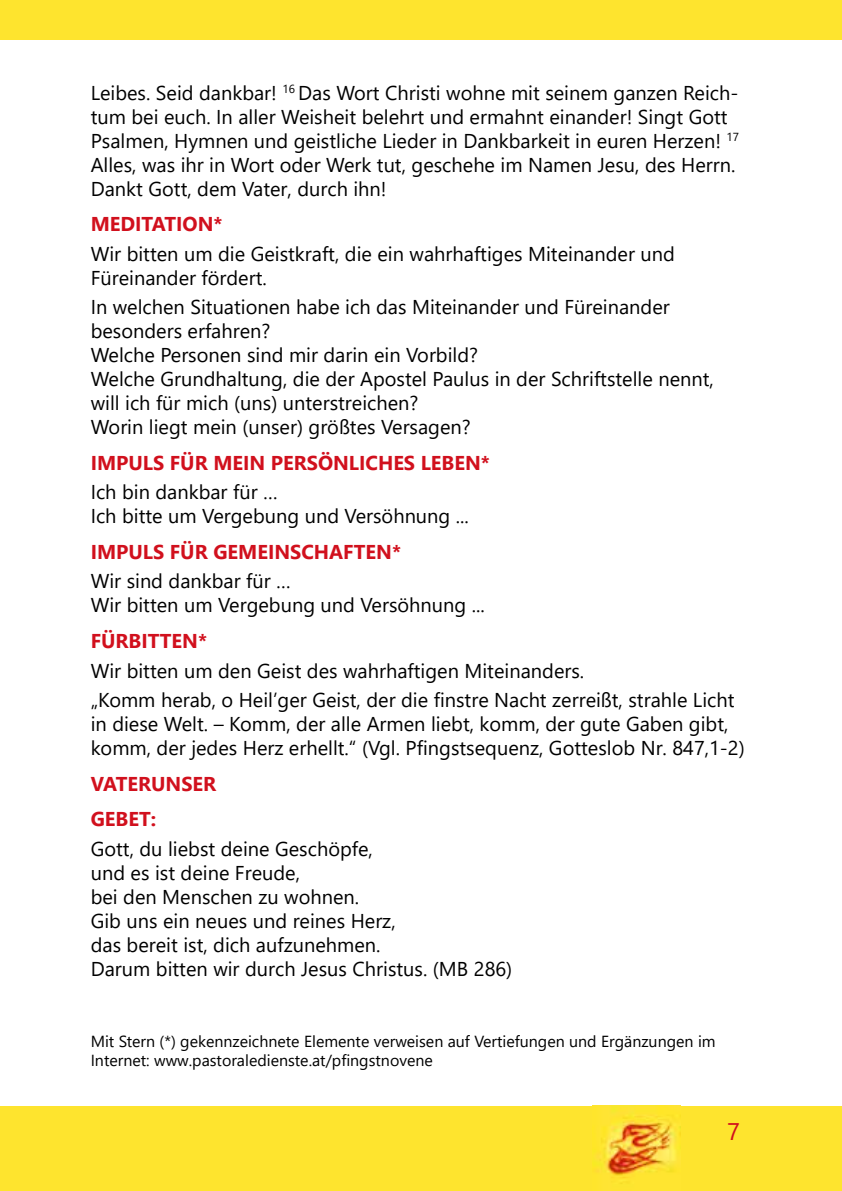
<style>
.page{position:relative;width:842px;height:1191px;background:#fff}
.page>*{position:absolute;margin:0;border:0;box-sizing:border-box;transform-origin:0 0}
.t1{font:24px "Segoe UI";color:#d1101d}
.t2{font:20px/24px "Segoe UI";color:#000}
.t3{font:700 20px/35.4px "Segoe UI";color:#d1101d}
.t4{font:16px/19.2px "Segoe UI";color:#000}
</style>
<div class="page">
<div style="left:0;top:1106px;width:842px;height:85px;background:#fee42e"></div>
<img style="left:593px;top:1115px;width:87px;height:63px">
<div style="left:0;top:0;width:842px;height:40px;background:#fee42e"></div>
<p class="t2" style="left:91px;top:79px;width:650px">Leibes. Seid dankbar! <sup>16</sup> Das Wort Christi wohne mit seinem ganzen Reich&shy;tum bei euch. In aller Weisheit belehrt und ermahnt einander! Singt Gott Psalmen, Hymnen und geistliche Lieder in Dankbarkeit in euren Herzen! <sup>17<br></sup>Alles, was ihr in Wort oder Werk tut, geschehe im Namen Jesu, des Herrn.<br>Dankt Gott, dem Vater, durch ihn!</p>
<p class="t3" style="left:91px;top:205px;width:133px">MEDITATION*</p>
<p class="t2" style="left:91px;top:240px;width:586px">Wir bitten um die Geistkraft, die ein wahrhaftiges Miteinander und<br>Füreinander fördert.</p>
<p class="t2" style="left:91px;top:293px;width:625px">In welchen Situationen habe ich das Miteinander und Füreinander besonders erfahren?<br>Welche Personen sind mir darin ein Vorbild?<br>Welche Grundhaltung, die der Apostel Paulus in der Schriftstelle nennt, will ich für mich (uns) unterstreichen?<br>Worin liegt mein (unser) größtes Versagen?</p>
<p class="t3" style="left:91px;top:443px;width:401px">IMPULS FÜR MEIN PERSÖNLICHES LEBEN*</p>
<p class="t2" style="left:91px;top:478px;width:380px">Ich bin dankbar für …<br>Ich bitte um Vergebung und Versöhnung ...</p>
<p class="t3" style="left:91px;top:532px;width:312px">IMPULS FÜR GEMEINSCHAFTEN*</p>
<p class="t2" style="left:91px;top:567px;width:396px">Wir sind dankbar für …<br>Wir bitten um Vergebung und Versöhnung ...</p>
<p class="t3" style="left:91px;top:621px;width:118px">FÜRBITTEN*</p>
<p class="t2" style="left:91px;top:654px;width:645px;line-height:29.6px">Wir bitten um den Geist des wahrhaftigen Miteinanders.<br>„Komm herab, o Heil’ger Geist, der die finstre Nacht zerreißt, strahle Licht</p>
<p class="t2" style="left:91px;top:710px;width:655px">in diese Welt. – Komm, der alle Armen liebt, komm, der gute Gaben gibt, komm, der jedes Herz erhellt.“ (Vgl. Pfingstsequenz, Gotteslob Nr. 847,1-2)</p>
<p class="t3" style="left:91px;top:764px;width:127px">VATERUNSER<br>GEBET:</p>
<p class="t2" style="left:91px;top:834px;width:423px">Gott, du liebst deine Geschöpfe,<br>und es ist deine Freude,<br>bei den Menschen zu wohnen.<br>Gib uns ein neues und reines Herz,<br>das bereit ist, dich aufzunehmen.<br>Darum bitten wir durch Jesus Christus. (MB 286)</p>
<p class="t4" style="left:91px;top:1030px;width:626px">Mit Stern (*) gekennzeichnete Elemente verweisen auf Vertiefungen und Ergänzungen im<br>Internet: www.pastoraledienste.at/pfingstnovene</p>
<p class="t1" style="left:727px;top:1109px;width:14px">7</p>
</div>
